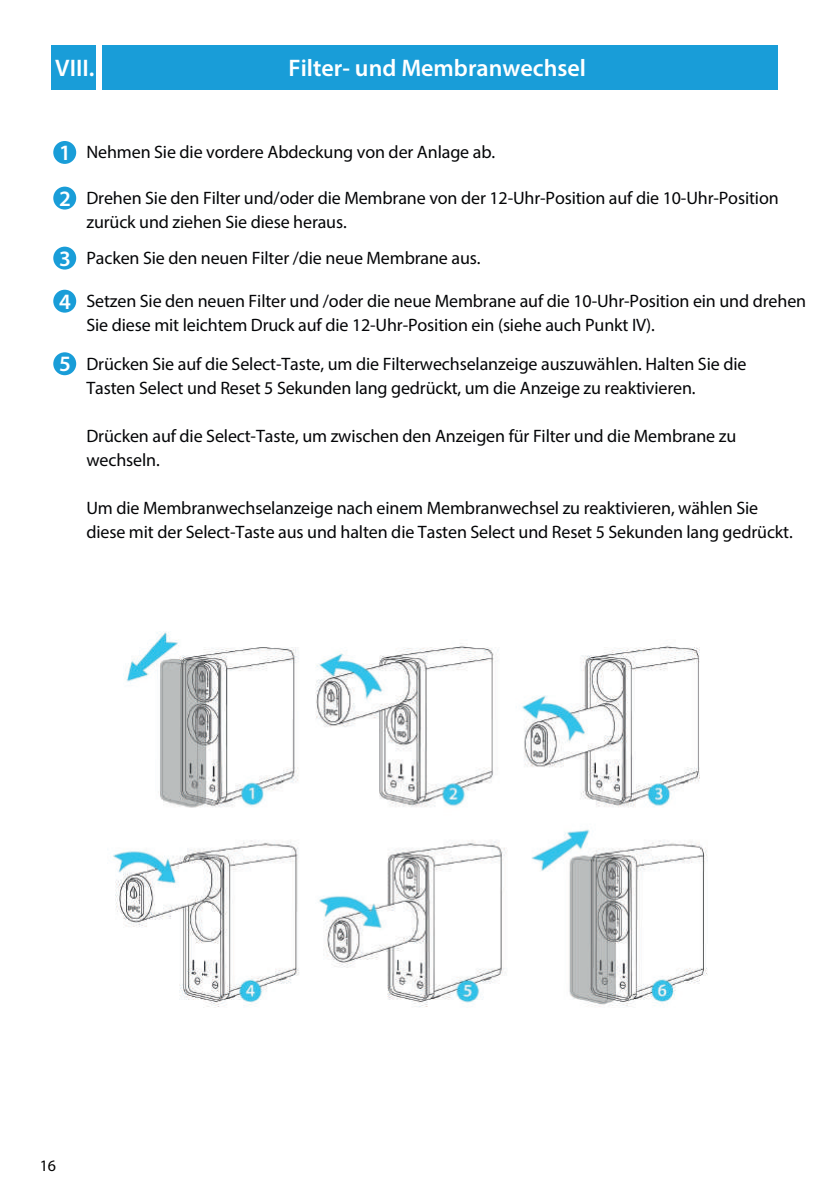
<style>
.page{position:relative;width:840px;height:1191px;background:#fff}
.page>*{position:absolute;margin:0;border:0;box-sizing:border-box;transform-origin:0 0}
.t1{font:600 24px "Myriad Pro";color:#fff}
.t2{font:600 22px "Myriad Pro";color:#fff}
.t3{font:18px/24px "Myriad Pro";letter-spacing:-.01em;color:#040507}
.t4{font:16px "Myriad Pro";color:#000001}
.s1{font-weight:600;font-size:22px;color:#fff}
</style>
<div class="page">
<div style="left:102px;top:45px;width:675px;height:45px;background:#199dd8"></div>
<div style="left:51px;top:45px;width:44px;height:45px;background:#199dd8"></div>
<div style="left:53px;top:141px;width:23px;height:23px;background:#199dd8;border-radius:50%"></div>
<div style="left:53px;top:187px;width:23px;height:22px;background:#199dd8;border-radius:50%"></div>
<div style="left:53px;top:247px;width:23px;height:22px;background:#199dd8;border-radius:50%"></div>
<div style="left:53px;top:290px;width:23px;height:23px;background:#199dd8;border-radius:50%"></div>
<div style="left:53px;top:352px;width:23px;height:23px;background:#199dd8;border-radius:50%"></div>
<img style="left:113px;top:631px;width:595px;height:377px">
<h1 class="t1" style="left:55px;top:53px;width:41px">VIII.</h1>
<h1 class="t1" style="left:288px;top:53px;width:299px">Filter- und Membranwechsel</h1>
<p class="t3" style="left:59px;top:140px;width:437px"><span class="s1">1</span> Nehmen Sie die vordere Abdeckung von der Anlage ab.</p>
<p class="t3" style="left:86px;top:186px;width:693px">Drehen Sie den Filter und/oder die Membrane von der 12-Uhr-Position auf die 10-Uhr-Position zurück und ziehen Sie diese heraus.</p>
<p class="t2" style="left:59px;top:184px;width:13px">2</p>
<p class="t3" style="left:59px;top:246px;width:423px"><span class="s1">3</span> Packen Sie den neuen Filter /die neue Membrane aus.</p>
<p class="t3" style="left:86px;top:289px;width:720px">Setzen Sie den neuen Filter und /oder die neue Membrane auf die 10-Uhr-Position ein und drehen<br>Sie diese mit leichtem Druck auf die 12-Uhr-Position ein (siehe auch Punkt IV).</p>
<p class="t2" style="left:59px;top:287px;width:13px">4</p>
<p class="t2" style="left:59px;top:350px;width:13px">5</p>
<p class="t3" style="left:86px;top:351px;width:661px">Drücken Sie auf die Select-Taste, um die Filterwechselanzeige auszuwählen. Halten Sie die<br>Tasten Select und Reset 5 Sekunden lang gedrückt, um die Anzeige zu reaktivieren.</p>
<p class="t3" style="left:86px;top:423px;width:651px">Drücken auf die Select-Taste, um zwischen den Anzeigen für Filter und die Membrane zu wechseln.</p>
<p class="t3" style="left:86px;top:495px;width:707px">Um die Membranwechselanzeige nach einem Membranwechsel zu reaktivieren, wählen Sie diese mit der Select-Taste aus und halten die Tasten Select und Reset 5 Sekunden lang gedrückt.</p>
<p class="t4" style="left:40px;top:1156px;width:18px">16</p>
</div>
